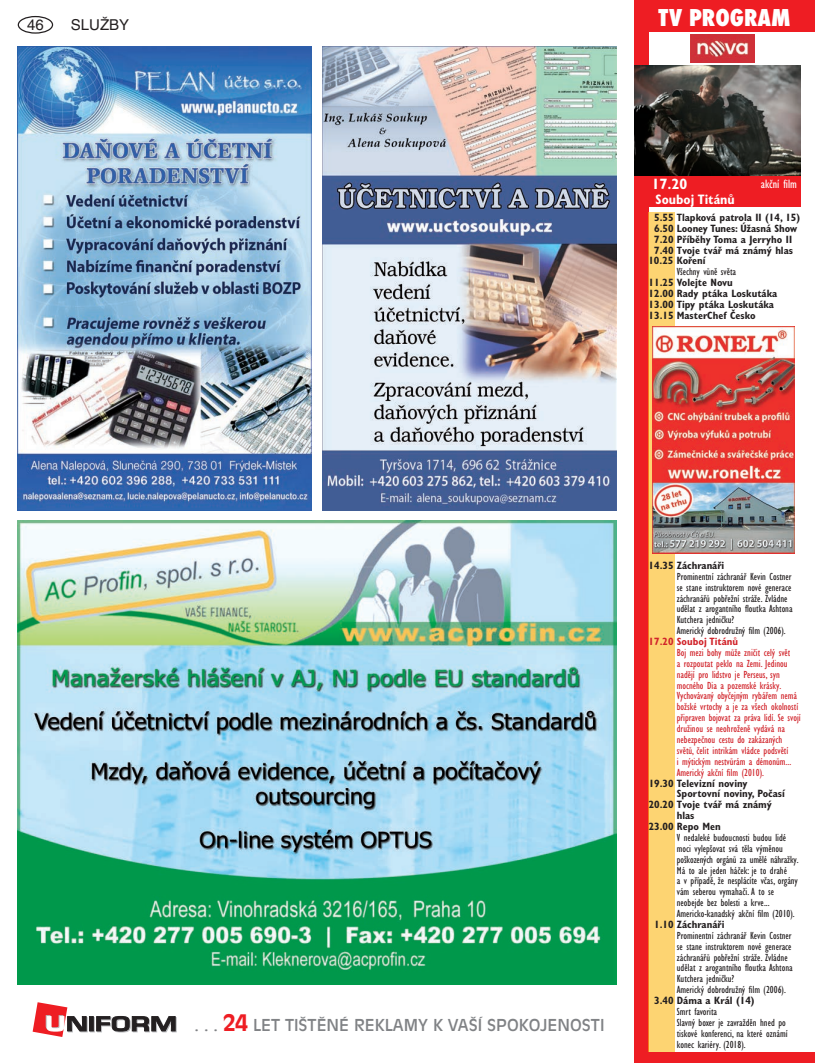
<style>
.page{position:relative;width:815px;height:1063px;background:#fff}
.page>*{position:absolute;margin:0;border:0;box-sizing:border-box;transform-origin:0 0}
.t1{font:800 condensed 22.5px "Futura";color:#fff}
.t2{font:16.25px "Antique Olive CE";color:#808285}
.t3{font:15px "Helvetica CE";color:#231f20}
.t4{font:700 condensed 15px "Gill Sans CE";color:#fff}
.t5{font:700 condensed 13.75px "Gill Sans CE";color:#fff}
.t6{font:condensed 12.5px "Gill Sans CE";color:#fff}
.t7{font:condensed 10.62px/10.9px "Gill Sans CE";color:#231f20}
.t8{font:condensed 10.62px/10.9px "Gill Sans CE";color:#d1232a}
.t9{font:700 condensed 10.62px/10.9px "Gill Sans CE";color:#231f20}
.t10{font:700 condensed 10.62px "Gill Sans CE";color:#d1232a}
.s1{font-weight:700;font-size:22.5px;color:#ee1d23}
</style>
<div class="page">
<div style="left:18px;top:16px;width:35px;height:18px;border:1px solid #231f20;border-radius:50%"></div>
<svg style="left:90px;top:1017px;width:5px;height:15px"></svg>
<svg style="left:89px;top:1016px;width:5px;height:15px"></svg>
<svg style="left:96px;top:1016px;width:81px;height:16px"></svg>
<svg style="left:33px;top:1002px;width:55px;height:35px"></svg>
<img style="left:18px;top:46px;width:294px;height:464px">
<img style="left:322px;top:46px;width:294px;height:464px">
<img style="left:18px;top:521px;width:599px;height:464px">
<div style="left:634px;top:0;width:181px;height:32px;background:#ee1d23"></div>
<div style="left:634px;top:175px;width:167px;height:32px;background:#ee1d23"></div>
<img style="left:691px;top:34px;width:64px;height:29px">
<div style="left:634px;top:0;width:14px;height:1063px;background:#ee1d23"></div>
<div style="left:634px;top:1052px;width:181px;height:11px;background:#ee1d23"></div>
<div style="left:648px;top:213px;width:27px;height:839px;background:#fdd472"></div>
<img style="left:634px;top:66px;width:167px;height:109px">
<img style="left:652px;top:327px;width:142px;height:226px">
<h3 class="t3" style="left:27px;top:16px;width:18px">46</h3>
<h3 class="t3" style="left:71px;top:16px;width:60px">SLUŽBY</h3>
<h1 class="t1" style="left:659px;top:2px;width:133px">TV PROGRAM</h1>
<h3 class="t4" style="left:652px;top:175px;width:37px">17.20</h3>
<p class="t5" style="left:656px;top:191px;width:81px">Souboj Titánů</p>
<p class="t6" style="left:761px;top:176px;width:38px">akční film</p>
<p class="t9" style="left:654px;top:212px;width:148px">5.55 Tlapková patrola II (14, 15)</p>
<p class="t9" style="left:654px;top:223px;width:145px">6.50 Looney Tunes: Úžasná Show</p>
<p class="t9" style="left:654px;top:234px;width:139px">7.20 Příběhy Toma a Jerryho II</p>
<p class="t9" style="left:654px;top:245px;width:140px">7.40 Tvoje tvář má známý hlas</p>
<p class="t9" style="left:648px;top:255px;width:59px">10.25 Koření</p>
<p class="t7" style="left:677px;top:266px;width:61px">Všechny vůně světa</p>
<p class="t9" style="left:649px;top:277px;width:130px">11.25 Volejte Novu<br>12.00 Rady ptáka Loskutáka<br>13.00 Tipy ptáka Loskutáka<br>13.15 MasterChef Česko</p>
<h2 class="t2" style="left:195px;top:1016px;width:411px">. . . <span class="s1">24</span> LET TIŠTĚNÉ REKLAMY K VAŠÍ SPOKOJENOSTI</h2>
<p class="t9" style="left:649px;top:560px;width:77px">14.35 Záchranáři</p>
<p class="t7" style="left:677px;top:571px;width:117px">Prominentní záchranář Kevin Costner se stane instruktorem nové generace záchranářů pobřežní stráže. Zvládne udělat z arogantního floutka Ashtona Kutchera jedničku?<br>Americký dobrodružný film (2006).</p>
<p class="t10" style="left:649px;top:635px;width:91px">17.20 Souboj Titánů</p>
<p class="t8" style="left:677px;top:647px;width:125px">Boj mezi bohy může zničit celý svět<br>a rozpoutat peklo na Zemi. Jedinou nadějí pro lidstvo je Perseus, syn mocného Dia a pozemské krásky.<br>Vychovávaný obyčejným rybářem nemá božské vrtochy a je za všech okolností připraven bojovat za práva lidí. Se svojí družinou se neohroženě vydává na nebezpečnou cestu do zakázaných světů, čelit intrikám vládce podsvětí<br>i mýtickým nestvůrám a démonům...<br>Americký akční film (2010).</p>
<p class="t9" style="left:649px;top:778px;width:100px">19.30 Televizní noviny</p>
<p class="t9" style="left:677px;top:788px;width:109px">Sportovní noviny, Počasí</p>
<p class="t9" style="left:649px;top:799px;width:125px">20.20 Tvoje tvář má známý</p>
<p class="t9" style="left:677px;top:810px;width:19px">hlas</p>
<p class="t9" style="left:649px;top:821px;width:74px">23.00 Repo Men</p>
<p class="t7" style="left:677px;top:832px;width:123px">V nedaleké budoucnosti budou lidé moci vylepšovat svá těla výměnou poškozených orgánů za umělé náhražky.<br>Má to ale jeden háček: je to drahé<br>a v případě, že nesplácíte včas, orgány vám seberou vymahači. A to se neobejde bez bolesti a krve...<br>Americko-kanadský akční film (2010).</p>
<p class="t9" style="left:654px;top:919px;width:72px">1.10 Záchranáři</p>
<p class="t7" style="left:677px;top:930px;width:117px">Prominentní záchranář Kevin Costner se stane instruktorem nové generace záchranářů pobřežní stráže. Zvládne udělat z arogantního floutka Ashtona Kutchera jedničku?<br>Americký dobrodružný film (2006).</p>
<p class="t9" style="left:654px;top:995px;width:102px">3.40 Dáma a Král (14)</p>
<p class="t7" style="left:677px;top:1006px;width:112px">Smrt favorita<br>Slavný boxer je zavražděn hned po tiskové konferenci, na které oznámí konec kariéry. (2018).</p>
</div>
